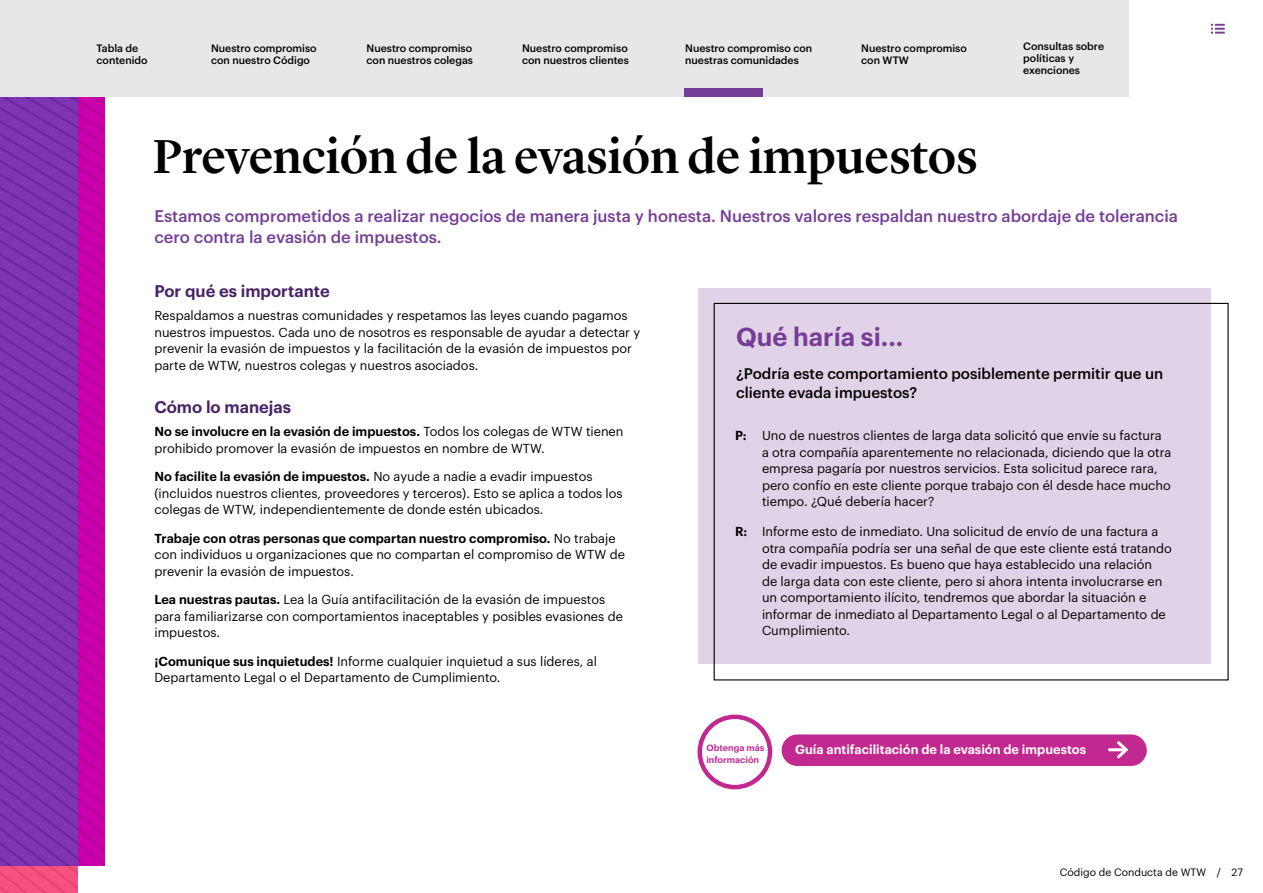
<style>
.page{position:relative;width:1263px;height:893px;background:#fff}
.page>*{position:absolute;margin:0;border:0;box-sizing:border-box;transform-origin:0 0}
.t1{font:500 49.5px "Lyon Display";letter-spacing:-.005em;color:#000}
.t2{font:600 25.5px "Graphik";color:#763d97}
.t3{font:500 16.5px/21px "Graphik";color:#763d97}
.t4{font:600 16.5px "Graphik";color:#482366}
.t5{font:500 15px/19.5px "Graphik";color:#000}
.t6{font:12.75px/16.5px "Graphik";color:#000}
.t7{font:600 12.75px "Graphik";color:#fff}
.t8{font:500 10.5px/12px "Graphik";color:#000}
.t9{font:10.5px "Graphik";color:#000}
.t10{font:600 9px/12px "Graphik";color:#c22990}
.s1{font-weight:600}
</style>
<div class="page">
<svg style="left:0;top:96px;width:105px;height:797px;background:#9029ac"></svg>
<div style="left:698px;top:288px;width:512px;height:375px;background:#e0d2e7"></div>
<div style="left:697px;top:715px;width:75px;height:74px;border:4px solid #c22990;border-radius:50%"></div>
<div style="left:782px;top:734px;width:365px;height:32px;background:#c22990;border-radius:16px"></div>
<hr style="left:1109px;top:748px;width:17px;height:3px;background:#fff">
<svg style="left:1114px;top:741px;width:14px;height:18px"></svg>
<svg style="left:1211px;top:24px;width:14px;height:10px"></svg>
<div style="left:0;top:0;width:1128px;height:96px;background:#e6e7e8"></div>
<div style="left:684px;top:88px;width:79px;height:8px;background:#763d97"></div>
<p class="t8" style="left:685px;top:41px;width:128px">Nuestro compromiso con nuestras comunidades</p>
<p class="t8" style="left:1023px;top:39px;width:82px">Consultas sobre políticas y exenciones</p>
<p class="t8" style="left:97px;top:41px;width:53px">Tabla de contenido</p>
<p class="t8" style="left:367px;top:41px;width:108px">Nuestro compromiso con nuestros colegas</p>
<p class="t8" style="left:522px;top:41px;width:108px">Nuestro compromiso con nuestros clientes</p>
<p class="t8" style="left:861px;top:41px;width:107px">Nuestro compromiso con WTW</p>
<p class="t8" style="left:211px;top:41px;width:107px">Nuestro compromiso con nuestro Código</p>
<h1 class="t1" style="left:153px;top:119px;width:826px">Prevención de la evasión de impuestos</h1>
<p class="t3" style="left:154px;top:204px;width:1025px">Estamos comprometidos a realizar negocios de manera justa y honesta. Nuestros valores respaldan nuestro abordaje de tolerancia cero contra la evasión de impuestos.</p>
<p class="t4" style="left:154px;top:278px;width:177px">Por qué es importante</p>
<p class="t6" style="left:154px;top:306px;width:487px">Respaldamos a nuestras comunidades y respetamos las leyes cuando pagamos nuestros impuestos. Cada uno de nosotros es responsable de ayudar a detectar y prevenir la evasión de impuestos y la facilitación de la evasión de impuestos por parte de WTW, nuestros colegas y nuestros asociados.</p>
<p class="t4" style="left:154px;top:395px;width:138px">Cómo lo manejas</p>
<p class="t6" style="left:154px;top:422px;width:471px"><span class="s1">No se involucre en la evasión de impuestos.</span> Todos los colegas de WTW tienen prohibido promover la evasión de impuestos en nombre de WTW.</p>
<p class="t6" style="left:154px;top:467px;width:470px"><span class="s1">No facilite la evasión de impuestos.</span> No ayude a nadie a evadir impuestos (incluidos nuestros clientes, proveedores y terceros). Esto se aplica a todos los colegas de WTW, independientemente de donde estén ubicados.</p>
<p class="t6" style="left:154px;top:529px;width:472px"><span class="s1">Trabaje con otras personas que compartan nuestro compromiso.</span> No trabaje con individuos u organizaciones que no compartan el compromiso de WTW de prevenir la evasión de impuestos.</p>
<p class="t6" style="left:154px;top:590px;width:470px"><span class="s1">Lea nuestras pautas.</span> Lea la Guía antifacilitación de la evasión de impuestos para familiarizarse con comportamientos inaceptables y posibles evasiones de impuestos.</p>
<p class="t6" style="left:154px;top:652px;width:444px"><span class="s1">¡Comunique sus inquietudes!</span> Informe cualquier inquietud a sus líderes, al<br>Departamento Legal o el Departamento de Cumplimiento.</p>
<h2 class="t2" style="left:736px;top:317px;width:169px">Qué haría si...</h2>
<p class="t5" style="left:736px;top:362px;width:429px">¿Podría este comportamiento posiblemente permitir que un cliente evada impuestos?</p>
<p class="t6" style="left:762px;top:426px;width:411px;text-indent:-27px"><span class="s1">P:</span> Uno de nuestros clientes de larga data solicitó que envíe su factura a otra compañía aparentemente no relacionada, diciendo que la otra empresa pagaría por nuestros servicios. Esta solicitud parece rara, pero confío en este cliente porque trabajo con él desde hace mucho tiempo. ¿Qué debería hacer?</p>
<p class="t6" style="left:762px;top:522px;width:411px;text-indent:-27px"><span class="s1">R:</span> Informe esto de inmediato. Una solicitud de envío de una factura a otra compañía podría ser una señal de que este cliente está tratando de evadir impuestos. Es bueno que haya establecido una relación<br>de larga data con este cliente, pero si ahora intenta involucrarse en un comportamiento ilícito, tendremos que abordar la situación e informar de inmediato al Departamento Legal o al Departamento de Cumplimiento.</p>
<p class="t10" style="left:706px;top:741px;width:59px">Obtenga más información</p>
<p class="t7" style="left:795px;top:739px;width:293px">Guía antifacilitación de la evasión de impuestos</p>
<p class="t9" style="left:1060px;top:864px;width:185px">Código de Conducta de WTW / 27</p>
</div>
